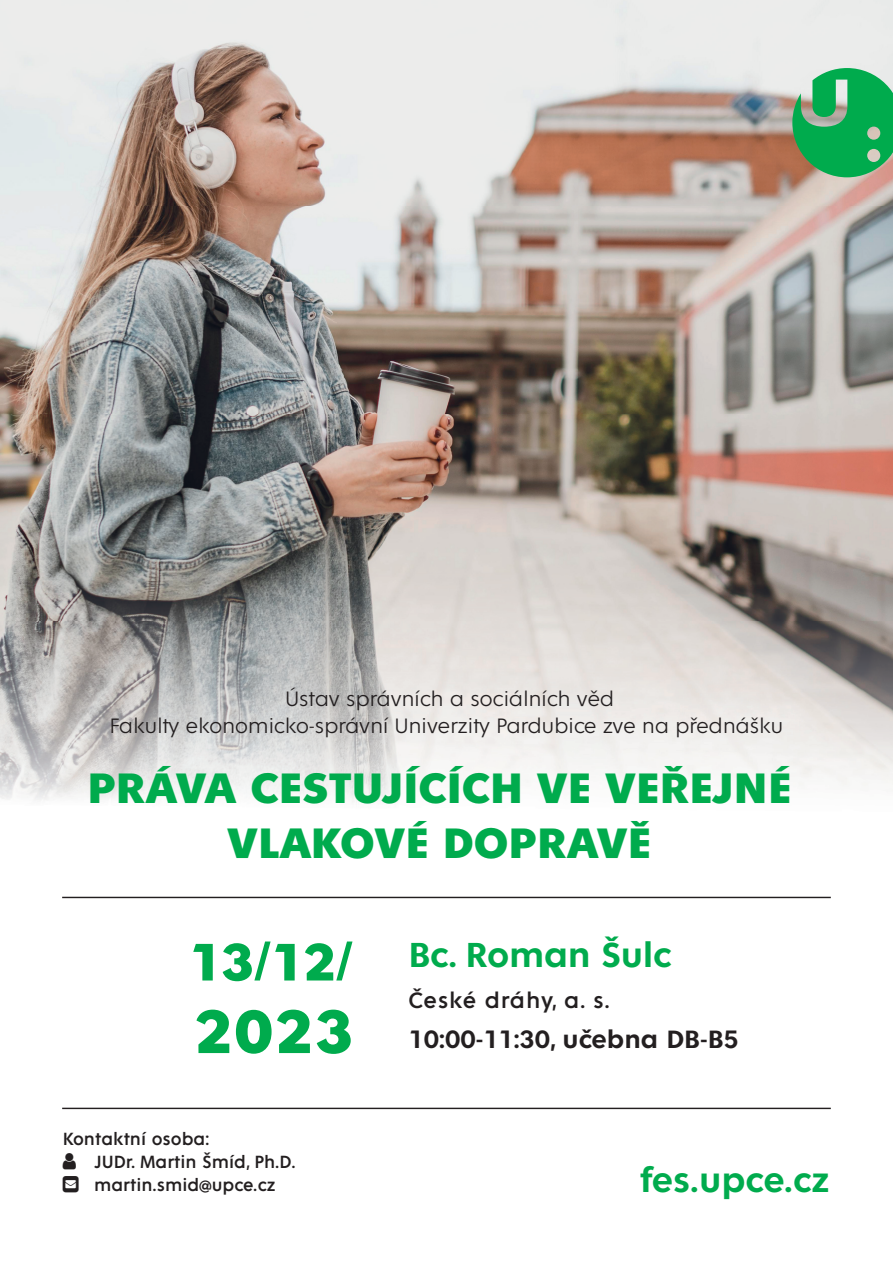
<style>
.page{position:relative;width:893px;height:1263px;background:#fff}
.page>*{position:absolute;margin:0;border:0;box-sizing:border-box;transform-origin:0 0}
.t1{font:700 66px "Fenomen Sans";color:#00ab4d}
.t2{font:700 56.7px "Fenomen Sans";color:#00ab4d}
.t3{font:700 45.9px/55.2px "Fenomen Sans";letter-spacing:.01em;color:#00ab4d;text-align:center}
.t4{font:600 37.5px "Fenomen Sans";letter-spacing:-.01em;color:#00ab4d}
.t5{font:600 27px "Fenomen Sans";color:#231f20}
.t6{font:24px "Fenomen Sans";letter-spacing:.03em;color:#231f20}
.t7{font:300 22.5px/27px "Fenomen Sans";letter-spacing:-.02em;color:#231f20;text-align:center}
.t8{font:19.05px/23.1px "Fenomen Sans";color:#231f20}
</style>
<div class="page">
<img style="left:0;top:0;width:893px;height:802px">
<hr style="left:62px;top:897px;width:769px;height:1px;background:#231f20">
<hr style="left:62px;top:1108px;width:769px;height:1px;background:#231f20">
<svg style="left:792px;top:68px;width:101px;height:109px;background:#3faf6b"></svg>
<p class="t7" style="left:109px;top:686px;width:676px">Ústav správních a sociálních věd<br>Fakulty ekonomicko-správní Univerzity Pardubice zve na přednášku</p>
<h3 class="t3" style="left:87px;top:761px;width:705px">PRÁVA CESTUJÍCÍCH VE VEŘEJNÉ<br>VLAKOVÉ DOPRAVĚ</h3>
<h2 class="t2" style="left:189px;top:932px;width:166px">13/12/</h2>
<h1 class="t1" style="left:194px;top:996px;width:160px">2023</h1>
<p class="t8" style="left:94px;top:1127px;width:203px;text-indent:-31px">Kontaktní osoba:<br>JUDr. Martin Šmíd, Ph.D. martin.smid@upce.cz</p>
<h3 class="t4" style="left:409px;top:935px;width:265px">Bc. Roman Šulc</h3>
<p class="t6" style="left:409px;top:987px;width:203px">České dráhy, a. s.</p>
<p class="t5" style="left:409px;top:1025px;width:332px">10:00-11:30, učebna DB-B5</p>
<h3 class="t4" style="left:640px;top:1160px;width:191px">fes.upce.cz</h3>
</div>
